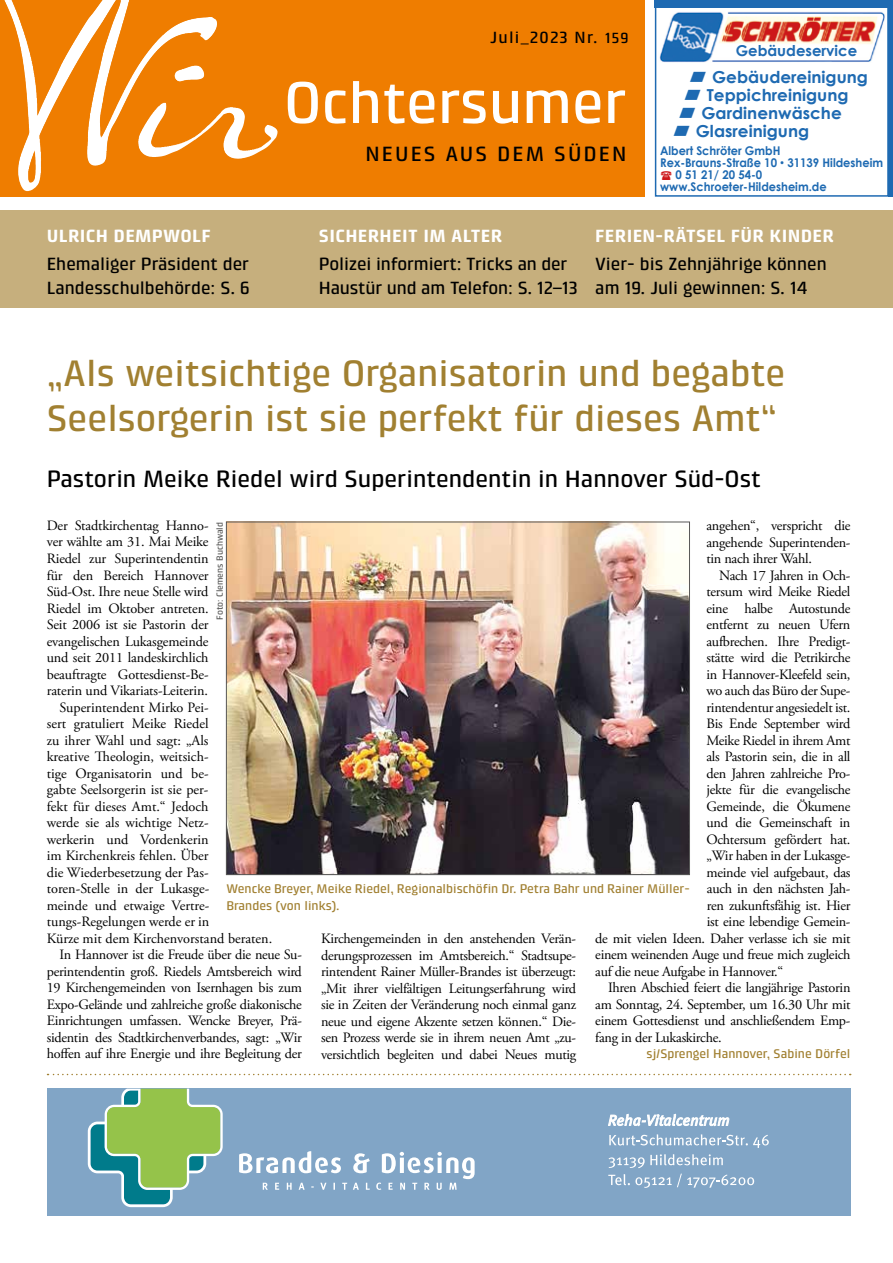
<style>
.page{position:relative;width:893px;height:1263px;background:#fff}
.page>*{position:absolute;margin:0;border:0;box-sizing:border-box;transform-origin:0 0}
.t1{font:500 60px "Klint LT Pro";color:#fff}
.t2{font:500 37.5px/45px "Klint LT Pro";color:#a18031}
.t3{font:500 24px "Klint LT Pro";color:#000}
.t4{font:500 21px "Klint LT Pro";letter-spacing:.1em;color:#000}
.t5{font:500 18px/24px "Klint LT Pro";color:#000}
.t6{font:700 18px "Klint LT Pro";letter-spacing:.02em;color:#fff}
.t7{font:700 16.5px "Century Gothic";color:#1e6ab2}
.t8{font:500 16.5px "Klint LT Pro";letter-spacing:.075em;color:#000}
.t9{font:700 15px "Century Gothic";color:#1e6ab2}
.t10{font:14.25px/16.5px "Adobe Garamond Pro";letter-spacing:-.02em;color:#000;text-align:justify}
.t11{font:14.25px "Adobe Garamond Pro";color:#000}
.t12{font:500 12.75px/16.5px "Klint LT Pro";color:#a18031}
.t13{font:700 12px "Century Gothic";color:#1e6ab2;scale:.95 1}
.t14{font:500 9px "Klint LT Pro";color:#575756}
.s1{font-size:15px}
.s2{font-family:"Arial";font-weight:400}
</style>
<div class="page">
<div style="left:0;top:0;width:644px;height:197px;background:#ef7d00"></div>
<div style="left:655px;top:0;width:238px;height:7px;background:#1e6ab2"></div>
<div style="left:655px;top:6px;width:234px;height:191px;border:2px solid #1e6ab2"></div>
<img style="left:659px;top:8px;width:227px;height:55px">
<hr style="left:889px;top:0;width:4px;height:197px;background:#1e6ab2">
<img style="left:87px;top:0;width:34px;height:166px">
<svg style="left:48px;top:1074px;width:803px;height:1px"></svg>
<div style="left:47px;top:1089px;width:803px;height:127px;background:#81a5c6"></div>
<svg style="left:609px;top:1134px;width:160px;height:14px"></svg>
<svg style="left:608px;top:1154px;width:115px;height:14px"></svg>
<svg style="left:608px;top:1174px;width:146px;height:14px"></svg>
<svg style="left:608px;top:1114px;width:121px;height:12px"></svg>
<svg style="left:88px;top:1089px;width:135px;height:118px"></svg>
<div style="left:257px;top:1141px;width:180px;height:46px;border:1px solid #81a5c6"></div>
<svg style="left:239px;top:1151px;width:236px;height:39px"></svg>
<div style="left:0;top:210px;width:893px;height:98px;background:#c6af7d"></div>
<img style="left:228px;top:524px;width:460px;height:349px">
<p class="t6" style="left:47px;top:225px;width:165px">ULRICH DEMPWOLF</p>
<p class="t5" style="left:47px;top:252px;width:204px">Ehemaliger Präsident der<br>Landesschulbehörde: S. 6</p>
<p class="t8" style="left:490px;top:28px;width:139px">Juli_2023 Nr. <span class="s1">159</span></p>
<h1 class="t1" style="left:284px;top:69px;width:345px">Ochtersumer</h1>
<h3 class="t4" style="left:365px;top:142px;width:262px">NEUES AUS DEM SÜDEN</h3>
<p class="t9" style="left:736px;top:39px;width:123px">Gebäudeservice</p>
<p class="t7" style="left:692px;top:64px;width:177px"><sup>▄</sup> Gebäudereinigung</p>
<p class="t7" style="left:687px;top:82px;width:163px"><sup>▄</sup> Teppichreinigung</p>
<p class="t7" style="left:681px;top:100px;width:162px"><sup>▄</sup> Gardinenwäsche</p>
<p class="t7" style="left:676px;top:118px;width:135px"><sup>▄</sup> Glasreinigung</p>
<p class="t13" style="left:660px;top:141px;width:128px">Albert Schröter GmbH</p>
<p class="t13" style="left:660px;top:153px;width:236px">Rex-Brauns-Straße 10 <span class="s2">•</span> 31139 Hildesheim</p>
<p class="t13" style="left:676px;top:165px;width:93px">0 51 21/ 20 54-0</p>
<p class="t13" style="left:660px;top:177px;width:177px">www.Schroeter-Hildesheim.de</p>
<p class="t6" style="left:319px;top:225px;width:185px">SICHERHEIT IM ALTER</p>
<p class="t5" style="left:319px;top:252px;width:260px">Polizei informiert: Tricks an der<br>Haustür und am Telefon: S. 12–13</p>
<p class="t6" style="left:595px;top:225px;width:240px">FERIEN-RÄTSEL FÜR KINDER</p>
<p class="t5" style="left:595px;top:252px;width:233px">Vier- bis Zehnjährige können am 19. Juli gewinnen: S. 14</p>
<h2 class="t2" style="left:47px;top:350px;width:740px">„Als weitsichtige Organisatorin und begabte<br>Seelsorgerin ist sie perfekt für dieses Amt“</h2>
<h3 class="t3" style="left:47px;top:465px;width:716px">Pastorin Meike Riedel wird Superintendentin in Hannover Süd-Ost</h3>
<p class="t10" style="left:47px;top:518px;width:163px">Der Stadtkirchentag Hanno-</p>
<p class="t10" style="left:47px;top:534px;width:163px">ver wählte am 31. Mai Meike</p>
<p class="t10" style="left:47px;top:551px;width:163px">Riedel zur Superintendentin</p>
<p class="t10" style="left:47px;top:567px;width:163px">für den Bereich Hannover</p>
<p class="t10" style="left:47px;top:584px;width:163px">Süd-Ost. Ihre neue Stelle wird</p>
<p class="t10" style="left:47px;top:600px;width:163px">Riedel im Oktober antreten.</p>
<p class="t10" style="left:47px;top:617px;width:163px">Seit 2006 ist sie Pastorin der</p>
<p class="t10" style="left:47px;top:633px;width:163px">evangelischen Lukasgemeinde</p>
<p class="t10" style="left:47px;top:650px;width:163px">und seit 2011 landeskirchlich</p>
<p class="t10" style="left:47px;top:666px;width:163px">beauftragte Gottesdienst-Be-</p>
<p class="t10" style="left:47px;top:683px;width:163px">raterin und Vikariats-Leiterin.</p>
<p class="t11" style="left:60px;top:698px;width:151px">Superintendent Mirko Pei-</p>
<p class="t11" style="left:47px;top:715px;width:163px">sert gratuliert Meike Riedel</p>
<p class="t11" style="left:47px;top:731px;width:163px">zu ihrer Wahl und sagt: „Als</p>
<p class="t11" style="left:47px;top:748px;width:163px">kreative Theologin, weitsich-</p>
<p class="t11" style="left:47px;top:764px;width:163px">tige Organisatorin und be-</p>
<p class="t11" style="left:47px;top:781px;width:163px">gabte Seelsorgerin ist sie per-</p>
<p class="t11" style="left:47px;top:797px;width:163px">fekt für dieses Amt.“ Jedoch</p>
<p class="t11" style="left:47px;top:814px;width:163px">werde sie als wichtige Netz-</p>
<p class="t11" style="left:47px;top:830px;width:163px">werkerin und Vordenkerin</p>
<p class="t11" style="left:47px;top:847px;width:163px">im Kirchenkreis fehlen. Über</p>
<p class="t11" style="left:47px;top:863px;width:163px">die Wiederbesetzung der Pas-</p>
<p class="t11" style="left:47px;top:880px;width:164px">toren-Stelle in der Lukasge-</p>
<p class="t11" style="left:47px;top:896px;width:164px">meinde und etwaige Vertre-</p>
<p class="t11" style="left:47px;top:913px;width:164px">tungs-Regelungen werde er in</p>
<p class="t11" style="left:47px;top:929px;width:227px">Kürze mit dem Kirchenvorstand beraten.</p>
<p class="t10" style="left:60px;top:947px;width:244px">In Hannover ist die Freude über die neue Su-</p>
<p class="t10" style="left:47px;top:963px;width:257px">perintendentin groß. Riedels Amtsbereich wird</p>
<p class="t10" style="left:47px;top:980px;width:257px">19 Kirchengemeinden von Isernhagen bis zum</p>
<p class="t10" style="left:47px;top:996px;width:257px">Expo-Gelände und zahlreiche große diakonische</p>
<p class="t10" style="left:47px;top:1013px;width:257px">Einrichtungen umfassen. Wencke Breyer, Prä-</p>
<p class="t10" style="left:47px;top:1029px;width:257px">sidentin des Stadtkirchenverbandes, sagt: „Wir</p>
<p class="t10" style="left:47px;top:1046px;width:257px">hoffen auf ihre Energie und ihre Begleitung der</p>
<p class="t10" style="left:706px;top:518px;width:145px">angehen“, verspricht die angehende Superintenden&shy;tin nach ihrer Wahl.</p>
<p class="t10" style="left:719px;top:567px;width:133px">Nach 17 Jahren in Och-</p>
<p class="t10" style="left:706px;top:584px;width:145px">tersum wird Meike Riedel</p>
<p class="t10" style="left:706px;top:600px;width:145px">eine halbe Autostunde</p>
<p class="t10" style="left:706px;top:617px;width:145px">entfernt zu neuen Ufern</p>
<p class="t10" style="left:706px;top:633px;width:145px">aufbrechen. Ihre Predigt-</p>
<p class="t10" style="left:706px;top:650px;width:145px">stätte wird die Petrikirche</p>
<p class="t10" style="left:706px;top:666px;width:145px">in Hannover-Kleefeld sein,</p>
<p class="t10" style="left:706px;top:683px;width:145px">wo auch das Büro der Supe-</p>
<p class="t10" style="left:706px;top:699px;width:145px">rintendentur angesiedelt ist.</p>
<p class="t10" style="left:706px;top:716px;width:145px">Bis Ende September wird</p>
<p class="t10" style="left:706px;top:732px;width:145px">Meike Riedel in ihrem Amt</p>
<p class="t10" style="left:706px;top:749px;width:145px">als Pastorin sein, die in all</p>
<p class="t10" style="left:706px;top:765px;width:145px">den Jahren zahlreiche Pro-</p>
<p class="t10" style="left:706px;top:782px;width:145px">jekte für die evangelische</p>
<p class="t10" style="left:706px;top:798px;width:145px">Gemeinde, die Ökumene</p>
<p class="t10" style="left:706px;top:815px;width:145px">und die Gemeinschaft in</p>
<p class="t10" style="left:706px;top:831px;width:145px">Ochtersum gefördert hat.</p>
<p class="t10" style="left:706px;top:848px;width:145px">„Wir haben in der Lukasge-</p>
<p class="t10" style="left:706px;top:864px;width:145px">meinde viel aufgebaut, das</p>
<p class="t10" style="left:707px;top:881px;width:145px">auch in den nächsten Jah-</p>
<p class="t10" style="left:707px;top:897px;width:145px">ren zukunftsfähig ist. Hier</p>
<p class="t10" style="left:707px;top:914px;width:145px">ist eine lebendige Gemein-</p>
<p class="t10" style="left:595px;top:930px;width:257px">de mit vielen Ideen. Daher verlasse ich sie mit</p>
<p class="t10" style="left:595px;top:947px;width:257px">einem weinenden Auge und freue mich zugleich</p>
<p class="t10" style="left:595px;top:963px;width:190px">auf die neue Aufgabe in Hannover.“</p>
<p class="t10" style="left:608px;top:980px;width:244px">Ihren Abschied feiert die langjährige Pastorin</p>
<p class="t10" style="left:595px;top:996px;width:257px">am Sonntag, 24. September, um 16.30 Uhr mit</p>
<p class="t10" style="left:595px;top:1013px;width:257px">einem Gottesdienst und anschließendem Emp-</p>
<p class="t10" style="left:595px;top:1029px;width:128px">fang in der Lukaskirche.</p>
<p class="t12" style="left:647px;top:1046px;width:205px">sj/Sprengel Hannover, Sabine Dörfel</p>
<p class="t14" style="left:215px;top:620px;width:99px;rotate:-90deg">Foto: Clemens Buchwald</p>
<p class="t12" style="left:226px;top:880px;width:465px">Wencke Breyer, Meike Riedel, Regionalbischöfin Dr. Petra Bahr und Rainer Müller-<br>Brandes (von links).</p>
<p class="t10" style="left:321px;top:931px;width:257px">Kirchengemeinden in den anstehenden Verän&shy;derungsprozessen im Amtsbereich.“ Stadtsupe&shy;rintendent Rainer Müller-Brandes ist überzeugt: „Mit ihrer vielfältigen Leitungserfahrung wird sie in Zeiten der Veränderung noch einmal ganz neue und eigene Akzente setzen können.“ Die&shy;sen Prozess werde sie in ihrem neuen Amt „zu&shy;versichtlich begleiten und dabei Neues mutig</p>
</div>
